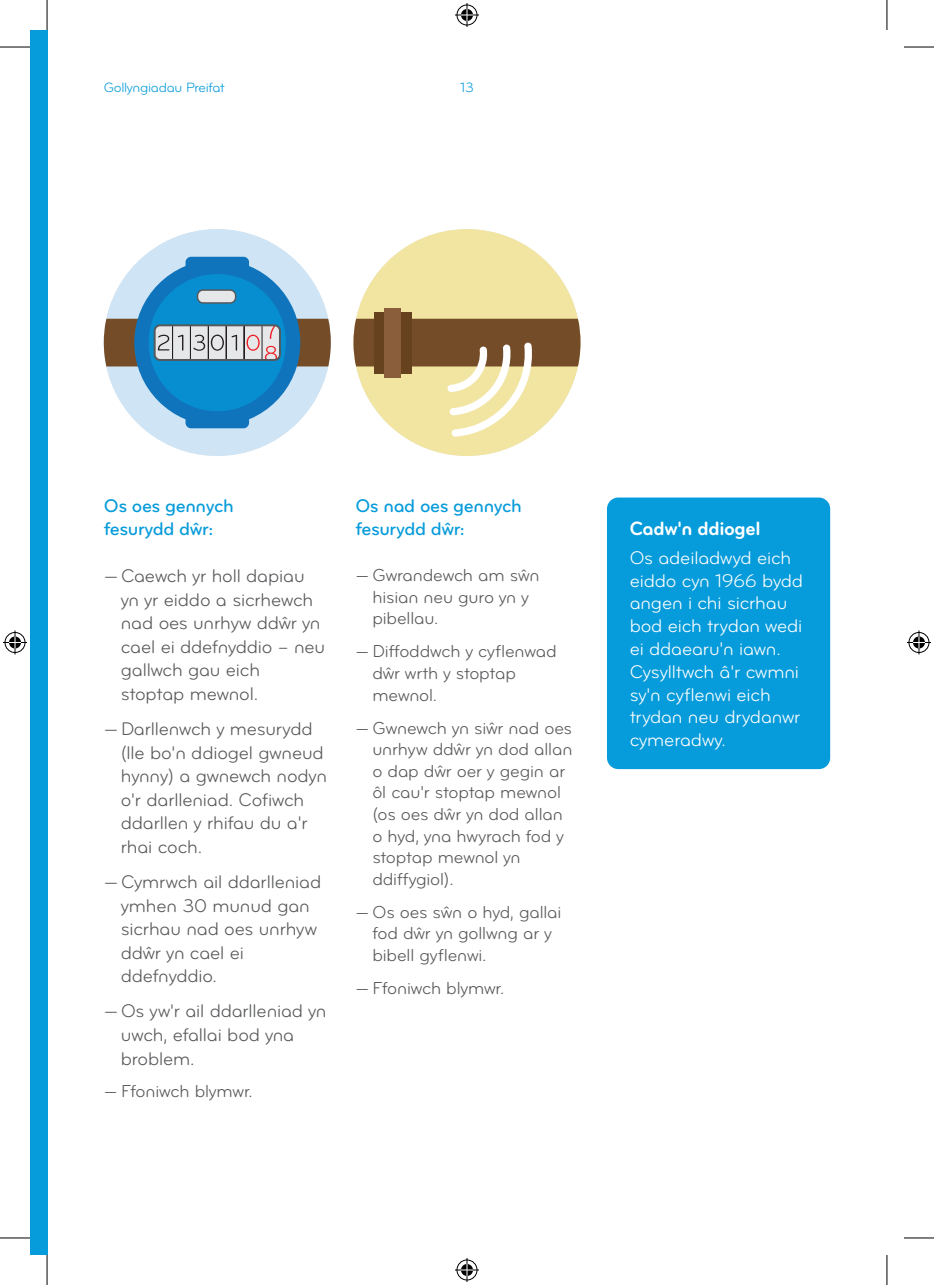
<style>
.page{position:relative;width:934px;height:1285px;background:#fff}
.page>*{position:absolute;margin:0;border:0;box-sizing:border-box;transform-origin:0 0}
.t1{font:20px "Bryant Pro Bold Alternate";letter-spacing:-.02em;color:#fff}
.t2{font:19px/23.6px "Bryant Pro Regular Alternate";letter-spacing:-.01em;color:#57585a}
.t3{font:19px/22.8px "Bryant Pro Regular Alternate";letter-spacing:-.01em;color:#fff}
.t4{font:19px/23.6px "Bryant Pro Medium Alternate";letter-spacing:-.02em;color:#069bda}
.t5{font:18px/21.6px "Bryant Pro Regular Alternate";letter-spacing:-.01em;color:#57585a}
.t6{font:14px "Bryant Pro Regular Alternate";letter-spacing:-.02em;color:#069bda}
</style>
<div class="page">
<div style="left:30px;top:30px;width:17px;height:1225px;background:#069bda"></div>
<div style="left:606px;top:497px;width:223px;height:272px;background:#069bda;border-radius:11px"></div>
<svg style="left:356px;top:229px;width:222px;height:227px;fill:#f1e5a1"></svg>
<div style="left:374px;top:312px;width:37px;height:61px;background:#66421f"></div>
<div style="left:384px;top:308px;width:17px;height:69px;background:#8a5d3b"></div>
<svg style="left:353px;top:319px;width:227px;height:118px"></svg>
<svg style="left:106px;top:229px;width:223px;height:227px;fill:#cfe5f6"></svg>
<div style="left:134px;top:260px;width:166px;height:165px;background:#1074bc;border-radius:50%"></div>
<div style="left:149px;top:274px;width:137px;height:137px;background:#068ed0;border-radius:50%"></div>
<div style="left:185px;top:257px;width:64px;height:14px;background:#1074bc;border-radius:6px"></div>
<div style="left:185px;top:414px;width:64px;height:14px;background:#1074bc;border-radius:6px"></div>
<svg style="left:104px;top:319px;width:226px;height:47px"></svg>
<svg style="left:197px;top:289px;width:39px;height:15px"></svg>
<hr style="left:0;top:47px;width:30px;height:1px;background:#000">
<hr style="left:903px;top:47px;width:30px;height:1px;background:#000">
<hr style="left:0;top:1237px;width:30px;height:1px;background:#000">
<hr style="left:903px;top:1237px;width:30px;height:1px;background:#000">
<hr style="left:47px;top:0;width:1px;height:30px;background:#000">
<hr style="left:47px;top:1255px;width:1px;height:30px;background:#000">
<hr style="left:886px;top:0;width:1px;height:30px;background:#000">
<hr style="left:886px;top:1255px;width:1px;height:30px;background:#000">
<svg style="left:455px;top:3px;width:24px;height:24px"></svg>
<svg style="left:455px;top:1258px;width:24px;height:24px"></svg>
<svg style="left:3px;top:630px;width:24px;height:24px"></svg>
<svg style="left:907px;top:630px;width:23px;height:24px"></svg>
<p class="t6" style="left:104px;top:79px;width:122px">Gollyngiadau Preifat</p>
<p class="t6" style="left:460px;top:79px;width:15px">13</p>
<p class="t4" style="left:104px;top:494px;width:131px">Os oes gennych fesurydd dŵr:</p>
<p class="t2" style="left:121px;top:564px;width:206px;text-indent:-17px">—Caewch yr holl dapiau yn yr eiddo a sicrhewch nad oes unrhyw ddŵr yn cael ei ddefnyddio – neu gallwch gau eich stoptap mewnol.</p>
<p class="t2" style="left:121px;top:717px;width:207px;text-indent:-17px">—Darllenwch y mesurydd (lle bo'n ddiogel gwneud hynny) a gwnewch nodyn o'r darlleniad. Cofiwch ddarllen y rhifau du a'r rhai coch.</p>
<p class="t2" style="left:121px;top:870px;width:202px;text-indent:-17px">—Cymrwch ail ddarlleniad ymhen 30 munud gan sicrhau nad oes unrhyw ddŵr yn cael ei ddefnyddio.</p>
<p class="t2" style="left:121px;top:999px;width:207px;text-indent:-17px">—Os yw'r ail ddarlleniad yn uwch, efallai bod yna broblem.</p>
<p class="t5" style="left:104px;top:1081px;width:150px">— Ffoniwch blymwr.</p>
<p class="t4" style="left:355px;top:494px;width:168px">Os nad oes gennych fesurydd dŵr:</p>
<p class="t5" style="left:372px;top:564px;width:168px;text-indent:-17px">— Gwrandewch am sŵn hisian neu guro yn y pibellau.</p>
<p class="t5" style="left:372px;top:641px;width:186px;text-indent:-17px">— Diffoddwch y cyflenwad dŵr wrth y stoptap mewnol.</p>
<p class="t5" style="left:372px;top:717px;width:201px;text-indent:-17px">— Gwnewch yn siŵr nad oes unrhyw ddŵr yn dod allan o dap dŵr oer y gegin ar ôl cau'r stoptap mewnol (os oes dŵr yn dod allan o hyd, yna hwyrach fod y stoptap mewnol yn ddiffygiol).</p>
<p class="t5" style="left:372px;top:901px;width:190px;text-indent:-17px">— Os oes sŵn o hyd, gallai fod dŵr yn gollwng ar y bibell gyflenwi.</p>
<p class="t5" style="left:355px;top:977px;width:150px">— Ffoniwch blymwr.</p>
<p class="t1" style="left:629px;top:516px;width:132px">Cadw'n ddiogel</p>
<p class="t3" style="left:629px;top:546px;width:175px">Os adeiladwyd eich eiddo cyn 1966 bydd angen i chi sicrhau bod eich trydan wedi ei ddaearu'n iawn.<br>Cysylltwch â'r cwmni sy'n cyflenwi eich trydan neu drydanwr cymeradwy.</p>
</div>
